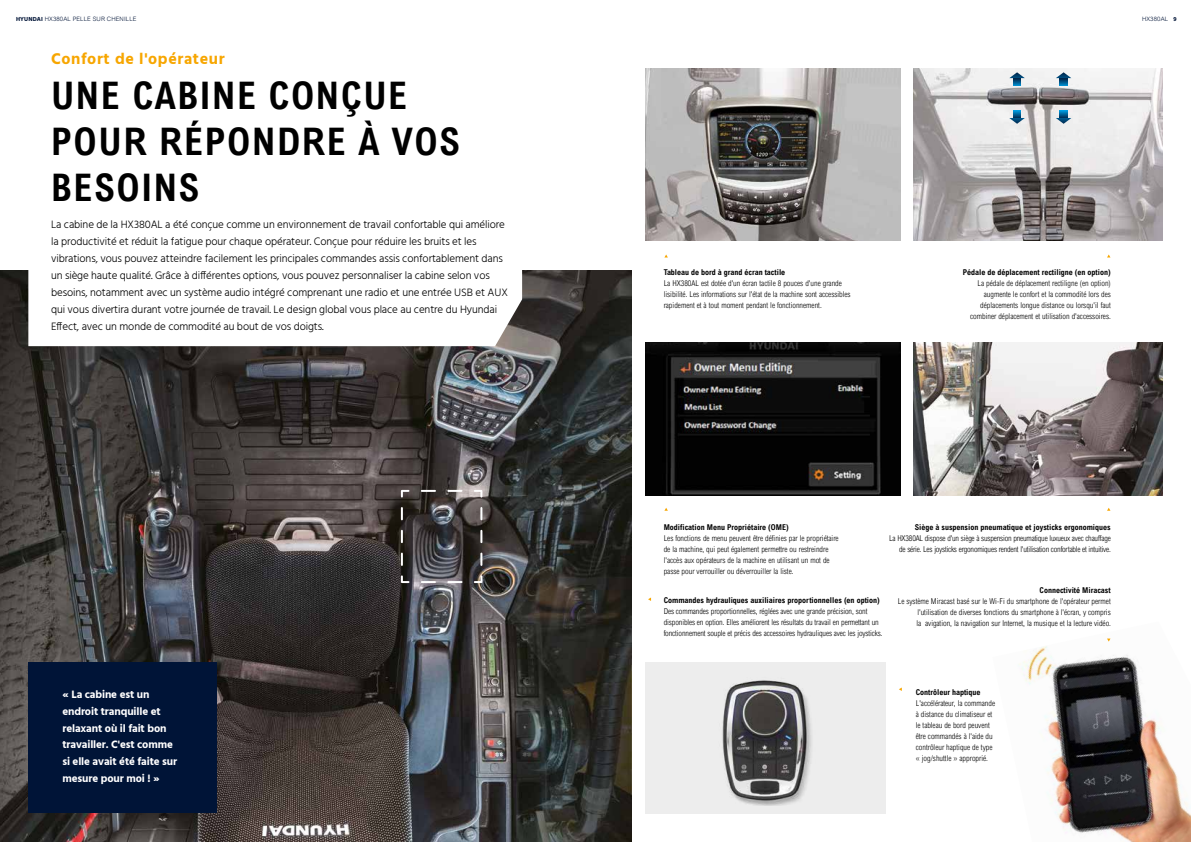
<style>
.page{position:relative;width:1191px;height:842px;background:#fff}
.page>*{position:absolute;margin:0;border:0;box-sizing:border-box;transform-origin:0 0}
.t1{font:700 condensed 38px/46px "Arial";letter-spacing:.04em;color:#000}
.t2{font:700 16px "Hind";letter-spacing:.04em;color:#f7a600}
.t3{font:300 11px/17px "Hind";letter-spacing:-.01em;color:#000}
.t4{font:700 11px/17px "Hind";letter-spacing:-.01em;color:#fff}
.t5{font:300 condensed 8px/11px "Arial";color:#000}
.t6{font:700 condensed 8px "Arial";color:#000}
.t7{font:300 condensed 8px/11px "Arial";letter-spacing:-.02em;color:#000;text-align:right}
.t8{font:300 6px "Arial";letter-spacing:.02em;color:#001437}
.s1{font-family:"Hind";font-weight:700}
</style>
<div class="page">
<img style="left:0;top:270px;width:631px;height:572px">
<img style="left:1019px;top:638px;width:172px;height:204px">
<img style="left:645px;top:68px;width:255px;height:173px">
<img style="left:645px;top:342px;width:255px;height:153px">
<img style="left:913px;top:342px;width:249px;height:153px">
<div style="left:645px;top:662px;width:241px;height:152px;background:#ededed"></div>
<img style="left:913px;top:68px;width:249px;height:173px">
<svg style="left:1009px;top:72px;width:15px;height:14px"></svg>
<svg style="left:1009px;top:110px;width:15px;height:14px"></svg>
<svg style="left:1055px;top:72px;width:16px;height:14px"></svg>
<svg style="left:1055px;top:110px;width:16px;height:14px"></svg>
<img style="left:722px;top:680px;width:90px;height:125px">
<svg style="left:28px;top:270px;width:494px;height:76px"></svg>
<div style="left:28px;top:662px;width:189px;height:151px;background:#001437"></div>
<svg style="left:400px;top:489px;width:83px;height:95px;background:#4f4c4d"></svg>
<p class="t8" style="left:16px;top:15px;width:122px"><span class="s1">HYUNDAI</span> HX380AL PELLE SUR CHENILLE</p>
<p class="t8" style="left:1142px;top:15px;width:36px">HX380AL <span class="s1">9</span></p>
<h2 class="t2" style="left:51px;top:49px;width:175px">Confort de l'opérateur</h2>
<h1 class="t1" style="left:51px;top:73px;width:411px">UNE CABINE CONÇUE<br>POUR RÉPONDRE À VOS<br>BESOINS</h1>
<p class="t3" style="left:51px;top:216px;width:458px">La cabine de la HX380AL a été conçue comme un environnement de travail confortable qui améliore la productivité et réduit la fatigue pour chaque opérateur. Conçue pour réduire les bruits et les vibrations, vous pouvez atteindre facilement les principales commandes assis confortablement dans un siège haute qualité. Grâce à différentes options, vous pouvez personnaliser la cabine selon vos besoins, notamment avec un système audio intégré comprenant une radio et une entrée USB et AUX qui vous divertira durant votre journée de travail. Le design global vous place au centre du Hyundai Effect, avec un monde de commodité au bout de vos doigts.</p>
<h3 class="t4" style="left:62px;top:685px;width:116px">« La cabine est un endroit tranquille et relaxant où il fait bon travailler. C'est comme si elle avait été faite sur mesure pour moi ! »</h3>
<p class="t6" style="left:663px;top:267px;width:123px">Tableau de bord à grand écran tactile</p>
<p class="t5" style="left:663px;top:277px;width:188px">La HX380AL est dotée d'un écran tactile 8 pouces d'une grande lisibilité. Les informations sur l'état de la machine sont accessibles rapidement et à tout moment pendant le fonctionnement.</p>
<p class="t6" style="left:962px;top:267px;width:150px">Pédale de déplacement rectiligne (en option)</p>
<p class="t5" style="left:970px;top:277px;width:142px;text-align:right">La pédale de déplacement rectiligne (en option) augmente le confort et la commodité lors des déplacements longue distance ou lorsqu'il faut combiner déplacement et utilisation d'accessoires.</p>
<p class="t6" style="left:663px;top:523px;width:127px">Modification Menu Propriétaire (OME)</p>
<p class="t5" style="left:663px;top:533px;width:176px">Les fonctions de menu peuvent être définies par le propriétaire de la machine, qui peut également permettre ou restreindre l'accès aux opérateurs de la machine en utilisant un mot de passe pour verrouiller ou déverrouiller la liste.</p>
<p class="t6" style="left:914px;top:523px;width:197px">Siège à suspension pneumatique et joysticks ergonomiques</p>
<p class="t7" style="left:889px;top:533px;width:223px">La HX380AL dispose d'un siège à suspension pneumatique luxueux avec chauffage de série. Les joysticks ergonomiques rendent l'utilisation confortable et intuitive.</p>
<p class="t6" style="left:663px;top:595px;width:218px">Commandes hydrauliques auxiliaires proportionnelles (en option)</p>
<p class="t5" style="left:663px;top:605px;width:220px">Des commandes proportionnelles, réglées avec une grande précision, sont disponibles en option. Elles améliorent les résultats du travail en permettant un fonctionnement souple et précis des accessoires hydrauliques avec les joysticks.</p>
<p class="t6" style="left:1039px;top:585px;width:73px">Connectivité Miracast</p>
<p class="t5" style="left:916px;top:595px;width:196px;text-align:justify;text-indent:-19px">Le système Miracast basé sur le Wi-Fi du smartphone de l'opérateur permet l'utilisation de diverses fonctions du smartphone à l'écran, y compris la avigation, la navigation sur Internet, la musique et la lecture vidéo.</p>
<p class="t6" style="left:915px;top:688px;width:66px">Contrôleur haptique</p>
<p class="t5" style="left:915px;top:698px;width:81px">L'accélérateur, la commande à distance du climatiseur et le tableau de bord peuvent être commandés à l'aide du contrôleur haptique de type « jog/shuttle » approprié.</p>
</div>
